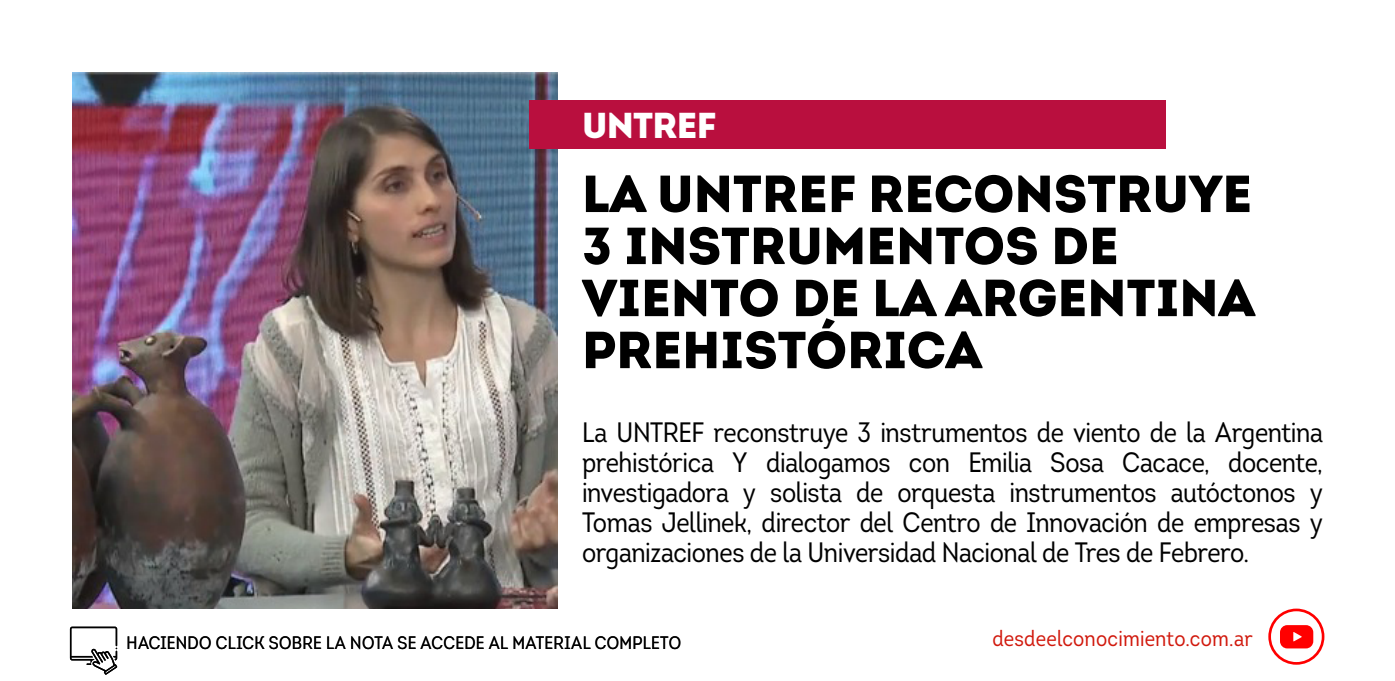
<style>
.page{position:relative;width:1395px;height:681px;background:#fff}
.page>*{position:absolute;margin:0;border:0;box-sizing:border-box;transform-origin:0 0}
.t1{font:900 52px/52px "Intro";color:#000}
.t2{font:900 36px "Intro";letter-spacing:-.02em;color:#fff}
.t3{font:28px/30px "Intro Cond";letter-spacing:-.015em;color:#000;text-align:justify}
.t4{font:22px "Intro Cond";letter-spacing:.01em;color:#d1190d}
.t5{font:18px "Intro Cond";letter-spacing:.02em;color:#000}
</style>
<div class="page">
<div style="left:1268px;top:608px;width:56px;height:56px;border:3px solid #f00;border-radius:50%"></div>
<svg style="left:1280px;top:625px;width:33px;height:23px"></svg>
<img style="left:72px;top:72px;width:486px;height:536px">
<svg style="left:70px;top:626px;width:47px;height:48px"></svg>
<div style="left:529px;top:101px;width:636px;height:48px;background:#b90f3e"></div>
<p class="t2" style="left:582px;top:102px;width:136px">UNTREF</p>
<h1 class="t1" style="left:582px;top:167px;width:674px">LA UNTREF RECONSTRUYE<br>3 INSTRUMENTOS DE<br>VIENTO DE LA ARGENTINA<br>PREHISTÓRICA</h1>
<p class="t3" style="left:582px;top:417px;width:742px">La UNTREF reconstruye 3 instrumentos de viento de la Argentina prehistórica Y dialogamos con Emilia Sosa Cacace, docente, investigadora y solista de orquesta instrumentos autóctonos y Tomas Jellinek, director del Centro de Innovación de empresas y organizaciones de la Universidad Nacional de Tres de Febrero.</p>
<p class="t5" style="left:127px;top:631px;width:556px">HACIENDO CLICK SOBRE LA NOTA SE ACCEDE AL MATERIAL COMPLETO</p>
<p class="t4" style="left:992px;top:624px;width:262px">desdeelconocimiento.com.ar</p>
</div>
